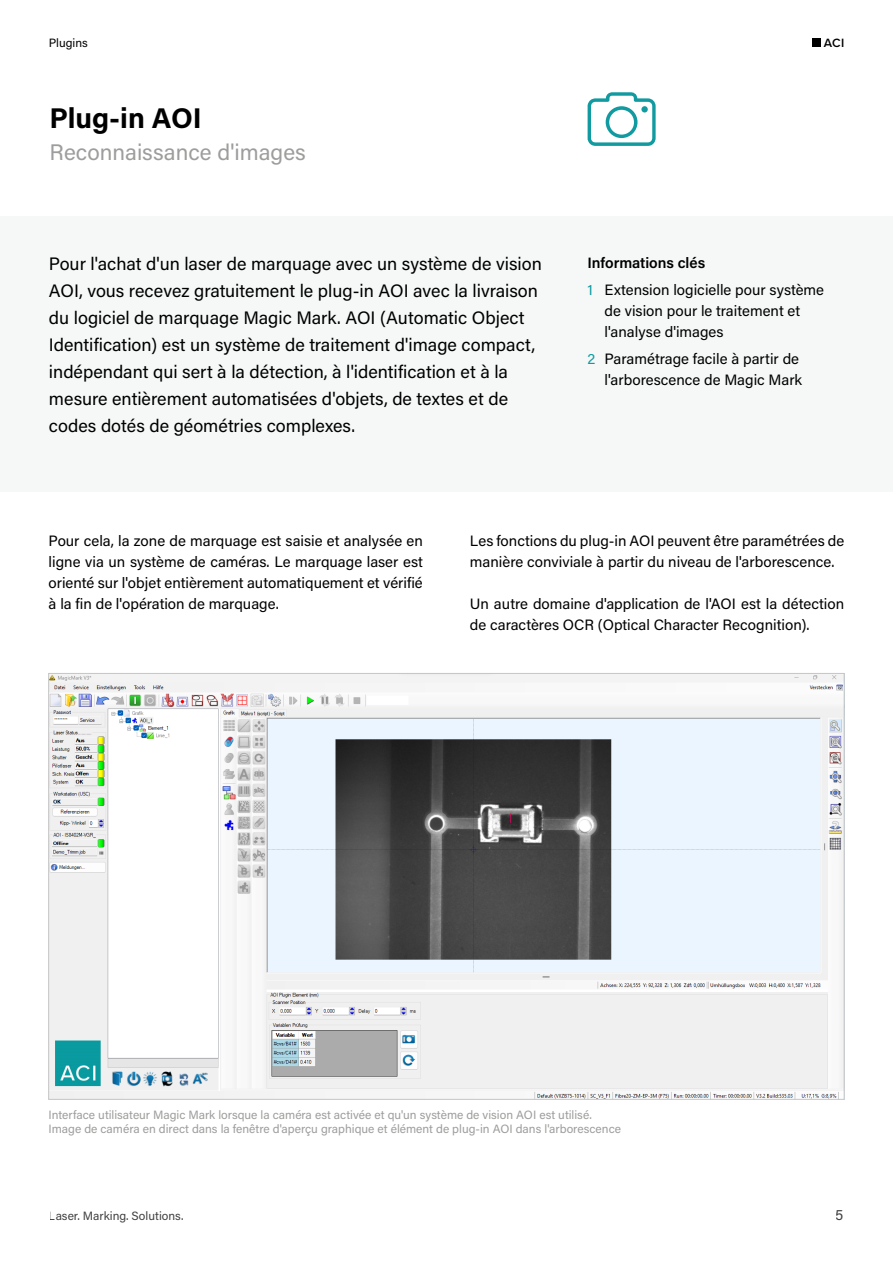
<style>
.page{position:relative;width:893px;height:1263px;background:#fff}
.page>*{position:absolute;margin:0;border:0;box-sizing:border-box;transform-origin:0 0}
.t1{font:700 28.5px "Acumin Pro";color:#000}
.t2{font:22.5px "Acumin Pro";color:#9d9d9c}
.t3{font:18px/27px "Acumin Pro";color:#000}
.t4{font:15px/21px "Acumin Pro";color:#000}
.t5{font:600 12.45px "Proxima Nova";color:#000}
.t6{font:12px/14.4px "Acumin Pro";color:#9d9d9c}
.t7{font:12px "Acumin Pro";color:#000}
.s1{font-weight:600}
.s2{color:#119ba1}
</style>
<div class="page">
<div style="left:813px;top:39px;width:8px;height:8px;background:#000"></div>
<div style="left:0;top:217px;width:893px;height:275px;background:#f6f8f8"></div>
<img style="left:50px;top:675px;width:792px;height:422px">
<svg style="left:588px;top:92px;width:68px;height:54px"></svg>
<div style="left:641px;top:106px;width:7px;height:7px;background:#119ba1;border-radius:50%"></div>
<p class="t7" style="left:49px;top:35px;width:40px">Plugins</p>
<h1 class="t1" style="left:50px;top:98px;width:154px">Plug-in AOI</h1>
<h2 class="t2" style="left:50px;top:137px;width:258px">Reconnaissance d'images</h2>
<p class="t3" style="left:49px;top:250px;width:495px">Pour l'achat d'un laser de marquage avec un système de vision AOI, vous recevez gratuitement le plug-in AOI avec la livraison du logiciel de marquage Magic Mark. AOI (Automatic Object Identification) est un système de traitement d'image compact, indépendant qui sert à la détection, à l'identification et à la mesure entièrement automatisées d'objets, de textes et de codes dotés de géométries complexes.</p>
<p class="t5" style="left:824px;top:34px;width:22px">ACI</p>
<p class="t4" style="left:588px;top:249px;width:238px;line-height:27px"><span class="s1">Informations clés<br></span><span class="s2">1</span> Extension logicielle pour système</p>
<p class="t4" style="left:605px;top:300px;width:197px">de vision pour le traitement et l'analyse d'images</p>
<p class="t4" style="left:588px;top:348px;width:216px;text-align:right"><span class="s2">2</span> Paramétrage facile à partir de l'arborescence de Magic Mark</p>
<p class="t4" style="left:49px;top:529px;width:376px;text-align:justify">Pour cela, la zone de marquage est saisie et analysée en ligne via un système de caméras. Le marquage laser est orienté sur l'objet entièrement automatiquement et vérifié à la fin de l'opération de marquage.</p>
<p class="t4" style="left:470px;top:529px;width:376px">Les fonctions du plug-in AOI peuvent être paramétrées de manière conviviale à partir du niveau de l'arborescence.</p>
<p class="t4" style="left:470px;top:592px;width:376px">Un autre domaine d'application de l'AOI est la détection de caractères OCR (Optical Character Recognition).</p>
<p class="t6" style="left:49px;top:1107px;width:574px">Interface utilisateur Magic Mark lorsque la caméra est activée et qu'un système de vision AOI est utilisé.<br>Image de caméra en direct dans la fenêtre d'aperçu graphique et élément de plug-in AOI dans l'arborescence</p>
<p class="t7" style="left:49px;top:1208px;width:136px">Laser. Marking. Solutions.</p>
<p class="t4" style="left:836px;top:1204px;width:10px">5</p>
</div>
